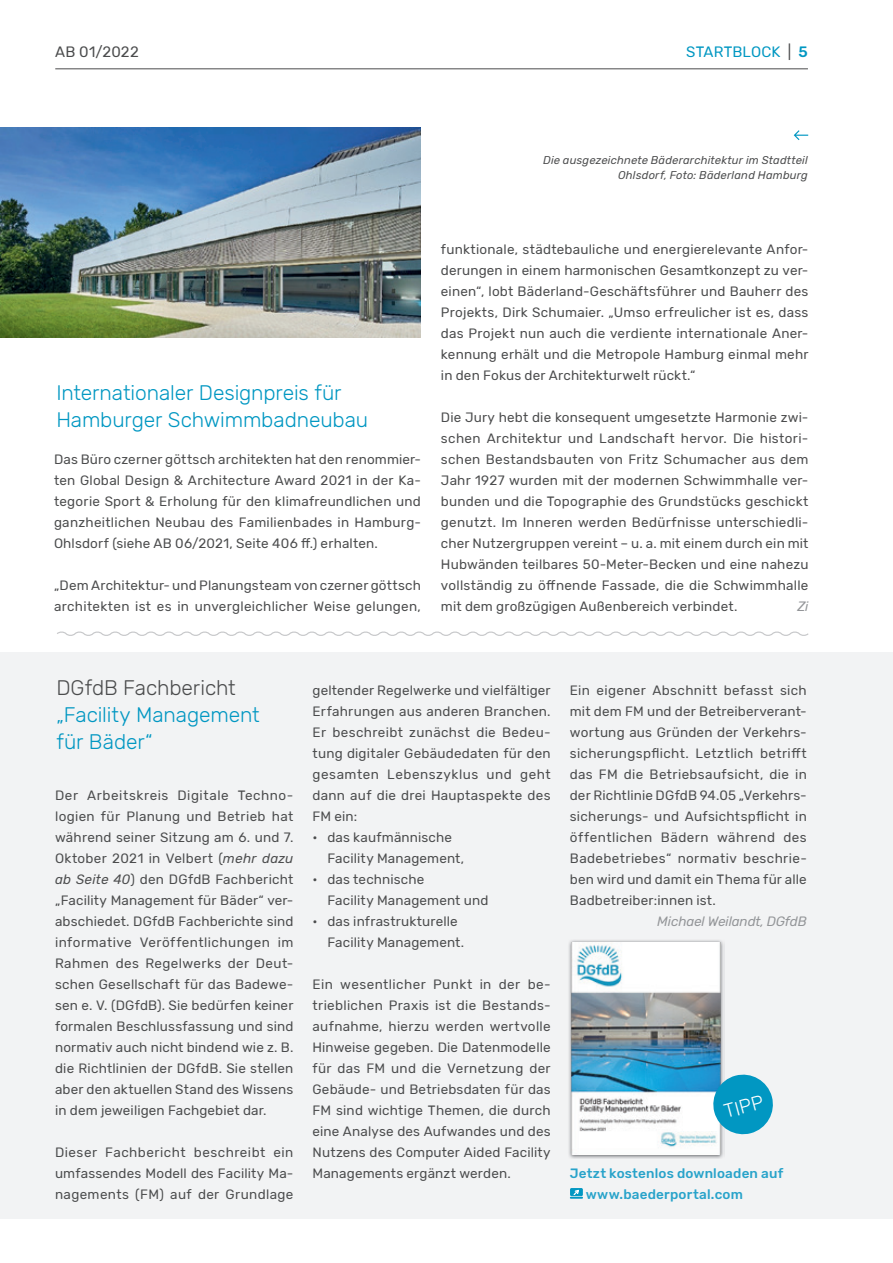
<style>
.page{position:relative;width:893px;height:1263px;background:#fff}
.page>*{position:absolute;margin:0;border:0;box-sizing:border-box;transform-origin:0 0}
.t1{font:300 21px/27px "Rubik";letter-spacing:-.005em;color:#0197c2}
.t2{font:300 21px "Rubik";letter-spacing:-.005em;color:#4b4c4d}
.t3{font:300 19.5px "Rubik";color:#fff}
.t4{font:15px "Rubik";letter-spacing:.01em;color:#0197c2}
.t5{font:15px "Rubik";letter-spacing:.015em;color:#4b4c4d}
.t6{font:13.5px/21px "Rubik";letter-spacing:.01em;color:#4b4c4d;text-align:justify}
.t7{font:500 13.5px/20.9px "Rubik";letter-spacing:.015em;color:#28a3ca}
.t8{font:italic 13.5px "Rubik";letter-spacing:-.01em;color:#939598}
.t9{font:italic 11.25px/15px "Rubik";letter-spacing:.02em;color:#4b4c4d;text-align:right}
.s1{color:#4b4c4d}
.s2{font-weight:500}
.s3{font-style:italic}
</style>
<div class="page">
<hr style="left:55px;top:68px;width:753px;height:1px;background:#4b4c4d">
<div style="left:0;top:653px;width:893px;height:566px;background:#f2f3f4"></div>
<svg style="left:57px;top:631px;width:752px;height:5px"></svg>
<svg style="left:794px;top:130px;width:14px;height:10px"></svg>
<img style="left:0;top:128px;width:421px;height:210px">
<div style="left:570px;top:1188px;width:13px;height:8px;border:1px solid #0197c2"></div>
<svg style="left:571px;top:1188px;width:11px;height:11px"></svg>
<img style="left:569px;top:940px;width:155px;height:219px">
<img style="left:572px;top:943px;width:148px;height:212px">
<svg style="left:710px;top:1071px;width:63px;height:66px"></svg>
<p class="t5" style="left:55px;top:43px;width:85px">AB 01/2022</p>
<p class="t4" style="left:686px;top:43px;width:123px">STARTBLOCK <span class="s1">|</span> <span class="s2">5</span></p>
<p class="t9" style="left:543px;top:153px;width:266px">Die ausgezeichnete Bäderarchitektur im Stadtteil<br>Ohlsdorf, Foto: Bäderland Hamburg</p>
<h1 class="t1" style="left:56px;top:379px;width:313px">Internationaler Designpreis für<br>Hamburger Schwimmbadneubau</h1>
<p class="t6" style="left:54px;top:449px;width:368px">Das Büro czerner göttsch architekten hat den renommier&shy;ten Global Design &amp; Architecture Award 2021 in der Ka&shy;tegorie Sport &amp; Erholung für den klimafreundlichen und ganzheitlichen Neubau des Familienbades in Hamburg-Ohlsdorf (siehe AB 06/2021, Seite 406 ff.) erhalten.</p>
<p class="t6" style="left:54px;top:575px;width:368px">„Dem Architektur- und Planungsteam von czerner göttsch architekten ist es in unvergleichlicher Weise gelungen,</p>
<p class="t6" style="left:441px;top:239px;width:369px">funktionale, städtebauliche und energierelevante Anfor&shy;derungen in einem harmonischen Gesamtkonzept zu ver&shy;einen“, lobt Bäderland-Geschäftsführer und Bauherr des Projekts, Dirk Schumaier. „Umso erfreulicher ist es, dass das Projekt nun auch die verdiente internationale Aner&shy;kennung erhält und die Metropole Hamburg einmal mehr in den Fokus der Architekturwelt rückt.“</p>
<p class="t6" style="left:441px;top:407px;width:369px">Die Jury hebt die konsequent umgesetzte Harmonie zwi&shy;schen Architektur und Landschaft hervor. Die histori&shy;schen Bestandsbauten von Fritz Schumacher aus dem Jahr 1927 wurden mit der modernen Schwimmhalle ver&shy;bunden und die Topographie des Grundstücks geschickt genutzt. Im Inneren werden Bedürfnisse unterschiedli&shy;cher Nutzergruppen vereint – u. a. mit einem durch ein mit Hubwänden teilbares 50-Meter-Becken und eine nahezu vollständig zu öffnende Fassade, die die Schwimmhalle mit dem großzügigen Außenbereich verbindet.</p>
<p class="t8" style="left:797px;top:599px;width:12px">Zi</p>
<h1 class="t2" style="left:56px;top:676px;width:181px">DGfdB Fachbericht</h1>
<h1 class="t1" style="left:56px;top:701px;width:205px">„Facility Management für Bäder“</h1>
<p class="t6" style="left:55px;top:785px;width:240px">Der Arbeitskreis Digitale Techno&shy;logien für Planung und Betrieb hat während seiner Sitzung am 6. und 7.<br>Oktober 2021 in Velbert (<span class="s3">mehr dazu ab Seite 40</span>) den DGfdB Fachbericht „Facility Management für Bäder“ ver&shy;abschiedet. DGfdB Fachberichte sind informative Veröffentlichungen im Rahmen des Regelwerks der Deut&shy;schen Gesellschaft für das Badewe&shy;sen e. V. (DGfdB). Sie bedürfen keiner formalen Beschlussfassung und sind normativ auch nicht bindend wie z. B. die Richtlinien der DGfdB. Sie stellen aber den aktuellen Stand des Wissens in dem jeweiligen Fachgebiet dar.</p>
<p class="t6" style="left:55px;top:1142px;width:240px">Dieser Fachbericht beschreibt ein umfassendes Modell des Facility Ma&shy;nagements (FM) auf der Grundlage</p>
<p class="t6" style="left:313px;top:680px;width:240px">geltender Regelwerke und vielfältiger Erfahrungen aus anderen Branchen.<br>Er beschreibt zunächst die Bedeu&shy;tung digitaler Gebäudedaten für den gesamten Lebenszyklus und geht dann auf die drei Hauptaspekte des FM ein:</p>
<p class="t6" style="left:327px;top:827px;width:138px;text-indent:-15px">• das kaufmännische<br>Facility Management,</p>
<p class="t6" style="left:327px;top:869px;width:162px;text-indent:-15px">• das technische<br>Facility Management und</p>
<p class="t6" style="left:327px;top:911px;width:138px;text-indent:-15px">• das infrastrukturelle<br>Facility Management.</p>
<p class="t6" style="left:313px;top:974px;width:240px">Ein wesentlicher Punkt in der be&shy;trieblichen Praxis ist die Bestands&shy;aufnahme, hierzu werden wertvolle Hinweise gegeben. Die Datenmodelle für das FM und die Vernetzung der Gebäude- und Betriebsdaten für das FM sind wichtige Themen, die durch eine Analyse des Aufwandes und des Nutzens des Computer Aided Facility Managements ergänzt werden.</p>
<p class="t6" style="left:570px;top:680px;width:239px">Ein eigener Abschnitt befasst sich mit dem FM und der Betreiberverant&shy;wortung aus Gründen der Verkehrs&shy;sicherungspflicht. Letztlich betriff t das FM die Betriebsaufsicht, die in der Richtlinie DGfdB 94.05 „Verkehrs&shy;sicherungs- und Aufsichtspflicht in öffentlichen Bädern während des Badebetriebes“ normativ beschrie&shy;ben wird und damit ein Thema für alle Badbetreiber:innen ist.</p>
<p class="t8" style="left:657px;top:914px;width:151px">Michael Weilandt, DGfdB</p>
<h2 class="t3" style="left:721px;top:1101px;width:42px;rotate:-15deg">TIPP</h2>
<p class="t7" style="left:586px;top:1163px;width:199px;text-indent:-16px">Jetzt kostenlos downloaden auf www.baederportal.com</p>
</div>
